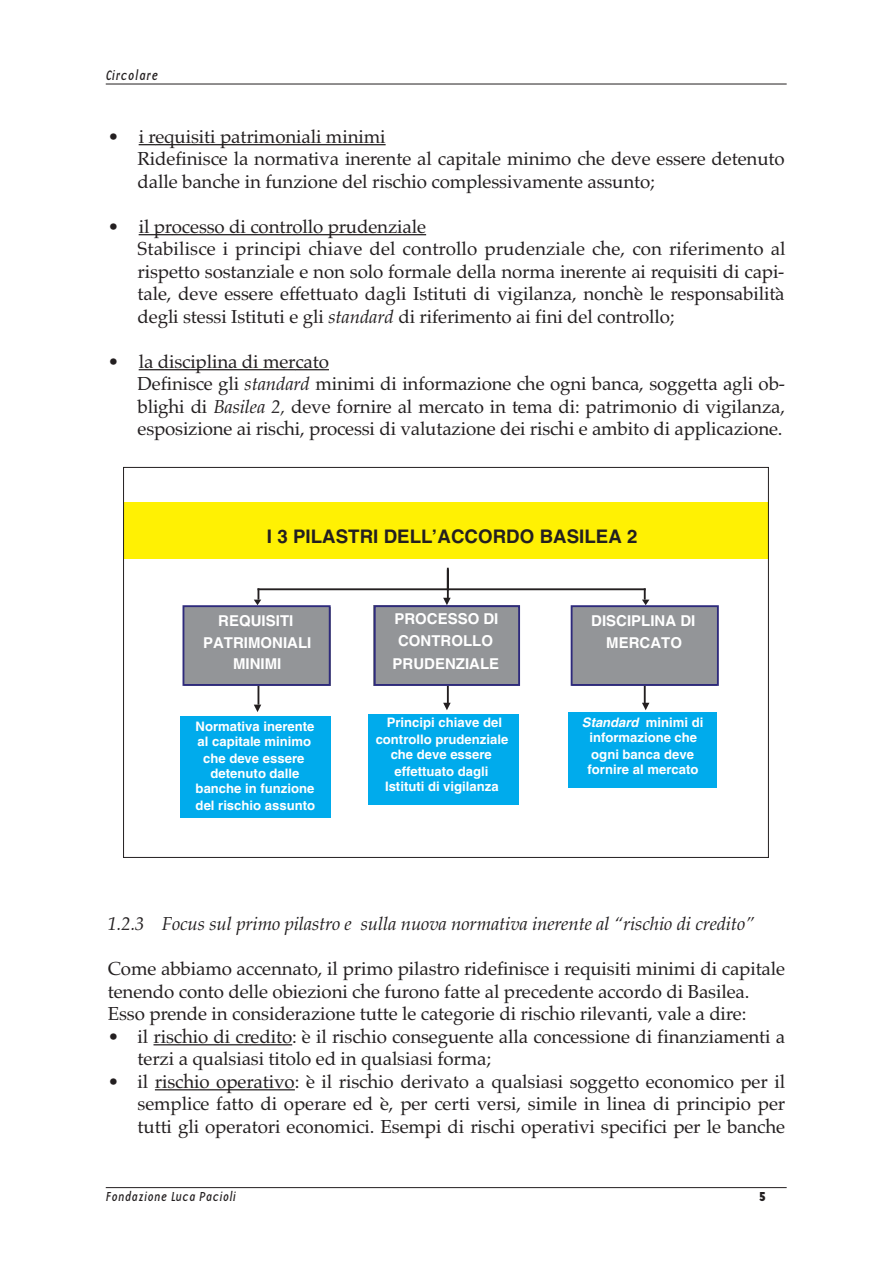
<style>
.page{position:relative;width:893px;height:1263px;background:#fff}
.page>*{position:absolute;margin:0;border:0;box-sizing:border-box;transform-origin:0 0}
.t1{font:18.75px/22.5px "Palatino";letter-spacing:-.01em;color:#231f20}
.t2{font:italic 18.75px "Palatino";letter-spacing:-.01em;color:#231f20}
.t3{font:700 18.75px "Helvetica";color:#231f20}
.t4{font:700 15px/22.5px "Helvetica";color:#fff;text-align:center}
.t5{font:14.25px "Base Twelve Sans I";letter-spacing:.015em;color:#231f20}
.t6{font:13.5px "Base Twelve Sans I";color:#231f20}
.t7{font:13.5px "Base Twelve Sans B";color:#231f20}
.t8{font:700 13.2px/15px "Helvetica";color:#fff}
.s1{font-style:italic}
</style>
<div class="page">
<svg style="left:139px;top:144px;width:16px;height:1px"></svg>
<hr style="left:155px;top:144px;width:231px;height:1px;background:#231f20">
<hr style="left:139px;top:234px;width:33px;height:1px;background:#231f20">
<hr style="left:172px;top:234px;width:121px;height:1px;background:#231f20">
<hr style="left:292px;top:234px;width:54px;height:1px;background:#231f20">
<hr style="left:346px;top:234px;width:80px;height:1px;background:#231f20">
<hr style="left:139px;top:369px;width:157px;height:1px;background:#231f20">
<hr style="left:295px;top:369px;width:34px;height:1px;background:#231f20">
<hr style="left:153px;top:1044px;width:98px;height:1px;background:#231f20">
<hr style="left:251px;top:1044px;width:41px;height:1px;background:#231f20">
<hr style="left:155px;top:1089px;width:140px;height:1px;background:#231f20">
<hr style="left:106px;top:1187px;width:681px;height:1px;background:#231f20">
<hr style="left:106px;top:84px;width:681px;height:1px;background:#231f20">
<div style="left:184px;top:607px;width:147px;height:79px;background:#939598"></div>
<div style="left:183px;top:605px;width:148px;height:81px;border:2px solid #2e2a7c"></div>
<div style="left:374px;top:605px;width:146px;height:81px;background:#939598"></div>
<div style="left:374px;top:605px;width:146px;height:81px;border:2px solid #2e2a7c"></div>
<div style="left:573px;top:607px;width:144px;height:79px;background:#939598"></div>
<div style="left:571px;top:605px;width:148px;height:81px;border:2px solid #2e2a7c"></div>
<svg style="left:443px;top:686px;width:8px;height:24px"></svg>
<svg style="left:254px;top:686px;width:7px;height:26px"></svg>
<svg style="left:254px;top:568px;width:395px;height:37px"></svg>
<svg style="left:642px;top:686px;width:7px;height:24px"></svg>
<div style="left:181px;top:716px;width:150px;height:101px;background:#00abec"></div>
<div style="left:569px;top:712px;width:148px;height:75px;background:#00abec"></div>
<div style="left:368px;top:714px;width:150px;height:90px;background:#00abec"></div>
<div style="left:124px;top:502px;width:644px;height:56px;background:#fff103"></div>
<p class="t5" style="left:106px;top:66px;width:54px">Circolare</p>
<p class="t1" style="left:138px;top:125px;width:649px;text-indent:-30px">• i requisiti patrimoniali minimi<br>Ridefinisce la normativa inerente al capitale minimo che deve essere detenuto dalle banche in funzione del rischio complessivamente assunto;</p>
<p class="t1" style="left:138px;top:215px;width:649px;text-indent:-30px">• il processo di controllo prudenziale<br>Stabilisce i principi chiave del controllo prudenziale che, con riferimento al rispetto sostanziale e non solo formale della norma inerente ai requisiti di capi&shy;tale, deve essere effettuato dagli Istituti di vigilanza, nonchè le responsabilità degli stessi Istituti e gli <span class="s1">standard</span> di riferimento ai fini del controllo;</p>
<p class="t1" style="left:138px;top:350px;width:649px;text-indent:-30px">• la disciplina di mercato<br>Definisce gli <span class="s1">standard</span> minimi di informazione che ogni banca, soggetta agli ob&shy;blighi di <span class="s1">Basilea 2,</span> deve fornire al mercato in tema di: patrimonio di vigilanza, esposizione ai rischi, processi di valutazione dei rischi e ambito di applicazione.</p>
<p class="t3" style="left:267px;top:529px;width:372px">I 3 PILASTRI DELL’ACCORDO BASILEA 2</p>
<p class="t4" style="left:203px;top:610px;width:110px">REQUISITI<br>PATRIMONIALI</p>
<p class="t4" style="left:233px;top:654px;width:50px">MINIMI</p>
<p class="t8" style="left:196px;top:720px;width:120px">Normativa inerente al capitale minimo</p>
<p class="t8" style="left:196px;top:752px;width:120px;text-align:center">che deve essere detenuto dalle banche in funzione</p>
<p class="t8" style="left:196px;top:798px;width:121px">del rischio assunto</p>
<p class="t4" style="left:393px;top:609px;width:108px">PROCESSO DI<br>CONTROLLO<br>PRUDENZIALE</p>
<p class="t4" style="left:591px;top:610px;width:106px">DISCIPLINA DI<br>MERCATO</p>
<p class="t8" style="left:376px;top:715px;width:134px;line-height:16.8px;text-align:center">Principi chiave del controllo prudenziale</p>
<p class="t8" style="left:391px;top:747px;width:103px;line-height:16.8px">che deve essere effettuato dagli</p>
<p class="t8" style="left:385px;top:780px;width:115px">Istituti di vigilanza</p>
<p class="t8" style="left:582px;top:716px;width:123px;text-align:center"><span class="s1">Standard</span> minimi di informazione che</p>
<p class="t8" style="left:588px;top:748px;width:112px">ogni banca deve fornire al mercato</p>
<p class="t2" style="left:108px;top:913px;width:648px">1.2.3 Focus sul primo pilastro e sulla nuova normativa inerente al “rischio di credito”</p>
<p class="t1" style="left:108px;top:958px;width:679px">Come abbiamo accennato, il primo pilastro ridefinisce i requisiti minimi di capitale tenendo conto delle obiezioni che furono fatte al precedente accordo di Basilea.<br>Esso prende in considerazione tutte le categorie di rischio rilevanti, vale a dire:</p>
<p class="t1" style="left:138px;top:1025px;width:649px;text-indent:-30px">• il rischio di credito: è il rischio conseguente alla concessione di finanziamenti a terzi a qualsiasi titolo ed in qualsiasi forma;</p>
<p class="t1" style="left:138px;top:1070px;width:649px;text-align:justify;text-indent:-30px">• il rischio operativo: è il rischio derivato a qualsiasi soggetto economico per il semplice fatto di operare ed è, per certi versi, simile in linea di principio per tutti gli operatori economici. Esempi di rischi operativi specifici per le banche</p>
<p class="t6" style="left:106px;top:1188px;width:132px">Fondazione Luca Pacioli</p>
<p class="t7" style="left:759px;top:1188px;width:8px">5</p>
</div>
